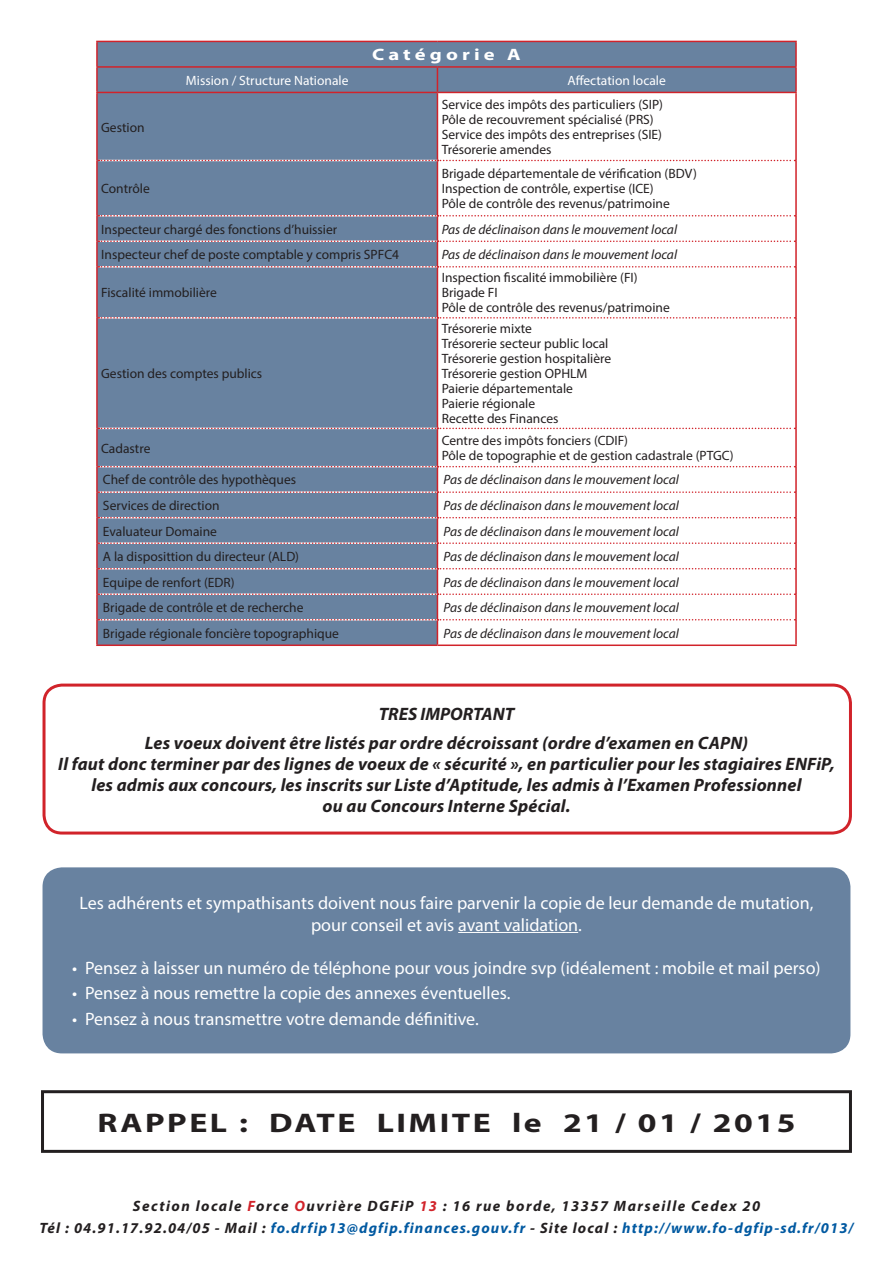
<style>
.page{position:relative;width:893px;height:1263px;background:#fff}
.page>*{position:absolute;margin:0;border:0;box-sizing:border-box;transform-origin:0 0}
.t1{font:700 27px "Myriad Pro";letter-spacing:.075em;color:#231f20;scale:1.25 1}
.t2{font:18px/21.6px "Myriad Pro";color:#fff;text-align:center}
.t3{font:italic 700 18px/21px "Myriad Pro";letter-spacing:.01em;color:#231f20;text-align:center}
.t4{font:700 16.5px "Myriad Pro";letter-spacing:.2em;color:#fff;scale:1.25 1}
.t5{font:italic 700 15px/22.2px "Myriad Pro";letter-spacing:.085em;color:#231f20;text-align:center}
.t6{font:13.5px/15px "Myriad Pro";color:#231f20}
.t7{font:italic 13.5px "Myriad Pro";color:#231f20}
.t8{font:13.5px "Myriad Pro";color:#fff}
.s1{color:#d1232a}
.s2{color:#0159a1}
</style>
<div class="page">
<div style="left:43px;top:684px;width:809px;height:150px;border:3px solid #d1232a;border-radius:18px"></div>
<div style="left:44px;top:869px;width:805px;height:183px;background:#6882a0;border-radius:18px"></div>
<div style="left:43px;top:867px;width:807px;height:186px;border:3px solid #6882a0;border-radius:18px"></div>
<svg style="left:98px;top:42px;width:697px;height:424px;fill:#6882a0"></svg>
<hr style="left:96px;top:41px;width:341px;height:1px;background:#d1232a">
<hr style="left:96px;top:42px;width:2px;height:24px;background:#d1232a">
<hr style="left:437px;top:41px;width:360px;height:1px;background:#d1232a">
<hr style="left:795px;top:42px;width:2px;height:24px;background:#d1232a">
<hr style="left:96px;top:66px;width:341px;height:2px;background:#d1232a">
<hr style="left:96px;top:68px;width:2px;height:24px;background:#d1232a">
<hr style="left:437px;top:66px;width:360px;height:2px;background:#d1232a">
<svg style="left:437px;top:68px;width:1px;height:24px"></svg>
<hr style="left:795px;top:68px;width:2px;height:24px;background:#d1232a">
<hr style="left:96px;top:92px;width:341px;height:1px;background:#d1232a">
<hr style="left:96px;top:93px;width:2px;height:67px;background:#d1232a">
<hr style="left:437px;top:92px;width:360px;height:1px;background:#d1232a">
<hr style="left:437px;top:93px;width:1px;height:67px;background:#d1232a">
<hr style="left:795px;top:93px;width:2px;height:67px;background:#d1232a">
<hr style="left:96px;top:160px;width:2px;height:56px;background:#d1232a">
<hr style="left:437px;top:161px;width:1px;height:54px;background:#d1232a">
<hr style="left:795px;top:160px;width:2px;height:56px;background:#d1232a">
<hr style="left:96px;top:216px;width:2px;height:25px;background:#d1232a">
<hr style="left:795px;top:216px;width:2px;height:25px;background:#d1232a">
<hr style="left:96px;top:241px;width:2px;height:26px;background:#d1232a">
<hr style="left:795px;top:241px;width:2px;height:26px;background:#d1232a">
<hr style="left:96px;top:267px;width:2px;height:51px;background:#d1232a">
<hr style="left:437px;top:268px;width:1px;height:49px;background:#d1232a">
<hr style="left:795px;top:267px;width:2px;height:51px;background:#d1232a">
<hr style="left:96px;top:318px;width:2px;height:110px;background:#d1232a">
<hr style="left:437px;top:319px;width:1px;height:109px;background:#d1232a">
<hr style="left:795px;top:318px;width:2px;height:110px;background:#d1232a">
<hr style="left:96px;top:428px;width:2px;height:39px;background:#d1232a">
<hr style="left:437px;top:429px;width:1px;height:37px;background:#d1232a">
<hr style="left:795px;top:428px;width:2px;height:39px;background:#d1232a">
<hr style="left:96px;top:467px;width:2px;height:25px;background:#d1232a">
<hr style="left:795px;top:467px;width:2px;height:25px;background:#d1232a">
<hr style="left:96px;top:492px;width:2px;height:26px;background:#d1232a">
<hr style="left:795px;top:492px;width:2px;height:26px;background:#d1232a">
<hr style="left:96px;top:518px;width:2px;height:25px;background:#d1232a">
<hr style="left:795px;top:518px;width:2px;height:25px;background:#d1232a">
<hr style="left:96px;top:543px;width:2px;height:26px;background:#d1232a">
<hr style="left:795px;top:543px;width:2px;height:26px;background:#d1232a">
<hr style="left:96px;top:569px;width:2px;height:25px;background:#d1232a">
<hr style="left:795px;top:569px;width:2px;height:25px;background:#d1232a">
<hr style="left:96px;top:594px;width:2px;height:26px;background:#d1232a">
<hr style="left:795px;top:594px;width:2px;height:26px;background:#d1232a">
<hr style="left:96px;top:620px;width:2px;height:24px;background:#d1232a">
<hr style="left:795px;top:620px;width:2px;height:24px;background:#d1232a">
<hr style="left:96px;top:644px;width:341px;height:2px;background:#d1232a">
<hr style="left:437px;top:644px;width:360px;height:2px;background:#d1232a">
<svg style="left:98px;top:160px;width:697px;height:1px"></svg>
<svg style="left:98px;top:215px;width:697px;height:53px"></svg>
<svg style="left:98px;top:317px;width:697px;height:2px"></svg>
<svg style="left:98px;top:428px;width:697px;height:1px"></svg>
<svg style="left:98px;top:466px;width:697px;height:178px"></svg>
<hr style="left:458px;top:932px;width:120px;height:1px;background:#fff">
<div style="left:41px;top:1090px;width:811px;height:63px;border:3px solid #231f20"></div>
<p class="t4" style="left:372px;top:44px;width:120px">Catégorie A</p>
<p class="t6" style="left:101px;top:119px;width:45px">Gestion</p>
<p class="t6" style="left:101px;top:181px;width:50px">Contrôle</p>
<p class="t8" style="left:186px;top:72px;width:164px">Mission / Structure Nationale</p>
<p class="t8" style="left:568px;top:72px;width:100px">Affectation locale</p>
<p class="t6" style="left:442px;top:97px;width:223px">Service des impôts des particuliers (SIP)<br>Pôle de recouvrement spécialisé (PRS)<br>Service des impôts des entreprises (SIE)<br>Trésorerie amendes</p>
<p class="t6" style="left:442px;top:166px;width:257px">Brigade départementale de vérification (BDV)<br>Inspection de contrôle, expertise (ICE)<br>Pôle de contrôle des revenus/patrimoine</p>
<p class="t6" style="left:101px;top:221px;width:238px">Inspecteur chargé des fonctions d’huissier</p>
<p class="t7" style="left:442px;top:221px;width:237px">Pas de déclinaison dans le mouvement local</p>
<p class="t6" style="left:101px;top:247px;width:299px">Inspecteur chef de poste comptable y compris SPFC4</p>
<p class="t7" style="left:442px;top:246px;width:237px">Pas de déclinaison dans le mouvement local</p>
<p class="t6" style="left:101px;top:285px;width:117px">Fiscalité immobilière</p>
<p class="t6" style="left:442px;top:270px;width:230px">Inspection fiscalité immobilière (FI)<br>Brigade FI<br>Pôle de contrôle des revenus/patrimoine</p>
<p class="t6" style="left:101px;top:366px;width:163px">Gestion des comptes publics</p>
<p class="t6" style="left:442px;top:321px;width:171px">Trésorerie mixte<br>Trésorerie secteur public local<br>Trésorerie gestion hospitalière<br>Trésorerie gestion OPHLM<br>Paierie départementale<br>Paierie régionale<br>Recette des Finances</p>
<p class="t6" style="left:101px;top:440px;width:51px">Cadastre</p>
<p class="t6" style="left:442px;top:433px;width:293px">Centre des impôts fonciers (CDIF)<br>Pôle de topographie et de gestion cadastrale (PTGC)</p>
<p class="t6" style="left:103px;top:472px;width:195px">Chef de contrôle des hypothèques</p>
<p class="t7" style="left:443px;top:472px;width:237px">Pas de déclinaison dans le mouvement local</p>
<p class="t6" style="left:103px;top:498px;width:118px">Services de direction</p>
<p class="t7" style="left:443px;top:497px;width:237px">Pas de déclinaison dans le mouvement local</p>
<p class="t6" style="left:103px;top:523px;width:116px">Evaluateur Domaine</p>
<p class="t7" style="left:443px;top:523px;width:237px">Pas de déclinaison dans le mouvement local</p>
<p class="t6" style="left:103px;top:549px;width:198px">A la disposittion du directeur (ALD)</p>
<p class="t7" style="left:443px;top:548px;width:237px">Pas de déclinaison dans le mouvement local</p>
<p class="t6" style="left:103px;top:574px;width:133px">Equipe de renfort (EDR)</p>
<p class="t7" style="left:443px;top:574px;width:237px">Pas de déclinaison dans le mouvement local</p>
<p class="t6" style="left:103px;top:600px;width:202px">Brigade de contrôle et de recherche</p>
<p class="t7" style="left:443px;top:599px;width:237px">Pas de déclinaison dans le mouvement local</p>
<p class="t6" style="left:103px;top:625px;width:238px">Brigade régionale foncière topographique</p>
<p class="t7" style="left:443px;top:625px;width:237px">Pas de déclinaison dans le mouvement local</p>
<h2 class="t3" style="left:145px;top:698px;width:605px;line-height:29.5px">TRES IMPORTANT<br>Les voeux doivent être listés par ordre décroissant (ordre d’examen en CAPN)</h2>
<h2 class="t3" style="left:58px;top:753px;width:778px">Il faut donc terminer par des lignes de voeux de « sécurité », en particulier pour les stagiaires ENFiP, les admis aux concours, les inscrits sur Liste d’Aptitude, les admis à l’Examen Professionnel<br>ou au Concours Interne Spécial.</h2>
<h2 class="t2" style="left:79px;top:892px;width:735px">Les adhérents et sympathisants doivent nous faire parvenir la copie de leur demande de mutation, pour conseil et avis avant validation.</h2>
<h2 class="t2" style="left:72px;top:956px;width:750px">• Pensez à laisser un numéro de téléphone pour vous joindre svp (idéalement : mobile et mail perso)</h2>
<h2 class="t2" style="left:72px;top:982px;width:440px">• Pensez à nous remettre la copie des annexes éventuelles.</h2>
<h2 class="t2" style="left:72px;top:1008px;width:408px">• Pensez à nous transmettre votre demande définitive.</h2>
<h1 class="t1" style="left:98px;top:1105px;width:560px">RAPPEL : DATE LIMITE le 21 / 01 / 2015</h1>
<p class="t5" style="left:40px;top:1194px;width:815px">Section locale <span class="s1">F</span>orce <span class="s1">O</span>uvrière DGFiP <span class="s1">13</span> : 16 rue borde, 13357 Marseille Cedex 20<br>Tél : 04.91.17.92.04/05 - Mail : <span class="s2">fo.drfip13@dgfip.finances.gouv.fr</span> - Site local : <span class="s2">http://www.fo-dgfip-sd.fr/013/</span></p>
</div>
